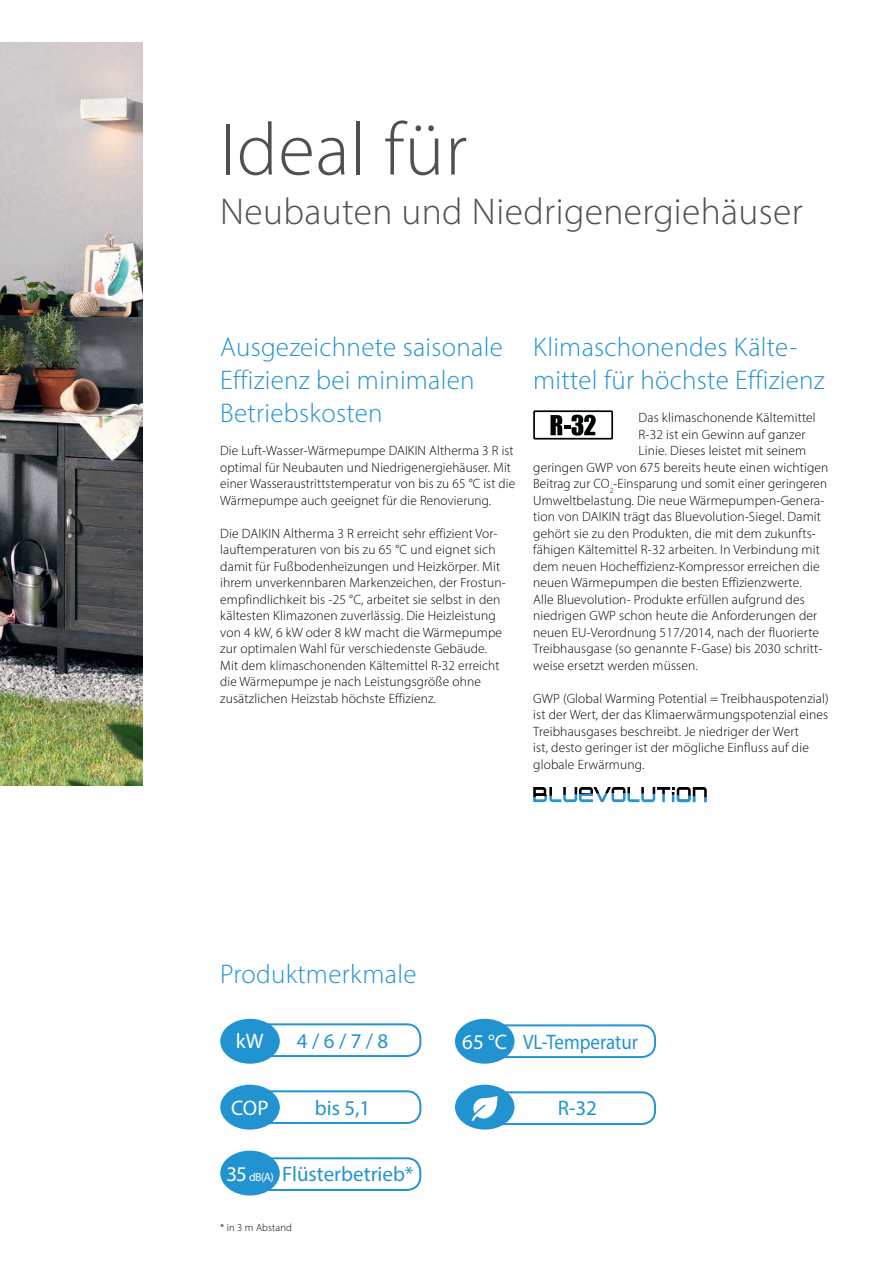
<style>
.page{position:relative;width:893px;height:1263px;background:#fff}
.page>*{position:absolute;margin:0;border:0;box-sizing:border-box;transform-origin:0 0}
.t1{font:300 75px "Myriad Pro";letter-spacing:.01em;color:#4e5051}
.t2{font:300 37.5px "Myriad Pro";letter-spacing:.01em;color:#4e5051}
.t3{font:300 27px/33px "Myriad Pro";letter-spacing:.01em;color:#2293d1}
.t4{font:21px "Myriad Pro";color:#2293d1}
.t5{font:21px "Myriad Pro";color:#2293d1;scale:.9 1}
.t6{font:21px "Myriad Pro";color:#fff}
.t7{font:300 13.5px/16.5px "Myriad Pro";letter-spacing:.01em;color:#000303}
.t8{font:11.85px "Myriad Pro";color:#fff}
.t9{font:300 10.5px "Myriad Pro";letter-spacing:.01em;color:#000303}
.s1{font-size:21px}
.s2{color:#fff}
</style>
<div class="page">
<img style="left:0;top:43px;width:142px;height:742px">
<svg style="left:533px;top:787px;width:174px;height:15px"></svg>
<div style="left:533px;top:410px;width:80px;height:30px;border:2px solid #000303"></div>
<svg style="left:550px;top:415px;width:46px;height:21px"></svg>
<div style="left:225px;top:1090px;width:196px;height:34px;border:2px solid #2293d1;border-radius:13px"></div>
<div style="left:225px;top:1157px;width:196px;height:34px;border:2px solid #2293d1;border-radius:13px"></div>
<div style="left:220px;top:1085px;width:60px;height:44px;background:#2293d1;border-radius:50%"></div>
<div style="left:220px;top:1150px;width:60px;height:45px;background:#2293d1;border-radius:50%"></div>
<div style="left:225px;top:1023px;width:196px;height:34px;border:2px solid #2293d1;border-radius:13px"></div>
<div style="left:220px;top:1019px;width:60px;height:45px;background:#2293d1;border-radius:50%"></div>
<div style="left:460px;top:1091px;width:196px;height:34px;border:2px solid #2293d1;border-radius:13px"></div>
<div style="left:455px;top:1085px;width:59px;height:44px;background:#2293d1;border-radius:50%"></div>
<svg style="left:472px;top:1096px;width:25px;height:25px"></svg>
<div style="left:460px;top:1024px;width:196px;height:34px;border:2px solid #2293d1;border-radius:13px"></div>
<div style="left:455px;top:1019px;width:59px;height:45px;background:#2293d1;border-radius:50%"></div>
<h1 class="t1" style="left:220px;top:121px;width:248px">Ideal für</h1>
<h2 class="t2" style="left:220px;top:197px;width:584px">Neubauten und Niedrigenergiehäuser</h2>
<h3 class="t3" style="left:220px;top:332px;width:284px">Ausgezeichnete saisonale<br>Effizienz bei minimalen<br>Betriebskosten</h3>
<p class="t7" style="left:220px;top:443px;width:296px">Die Luft-Wasser-Wärmepumpe DAIKIN Altherma 3 R ist optimal für Neubauten und Niedrig energiehäuser. Mit einer Wasseraustrittstemperatur von bis zu 65 °C ist die Wärmepumpe auch geeignet für die Renovierung.</p>
<p class="t7" style="left:220px;top:526px;width:287px">Die DAIKIN Altherma 3 R erreicht sehr effizient Vor&shy;lauftemperaturen von bis zu 65 °C und eignet sich damit für Fußbodenheizungen und Heizkörper. Mit ihrem unverkennbaren Markenzeichen, der Frostun&shy;empfindlichkeit bis -25 °C, arbeitet sie selbst in den kältesten Klimazonen zuverlässig. Die Heizleistung von 4 kW, 6 kW oder 8 kW macht die Wärmepumpe zur optimalen Wahl für verschiedenste Gebäude.<br>Mit dem klimaschonenden Kältemittel R-32 erreicht die Wärmepumpe je nach Leistungsgröße ohne zusätzlichen Heizstab höchste Effizienz.</p>
<h3 class="t3" style="left:533px;top:332px;width:293px">Klimaschonendes Kälte&shy;mittel für höchste Effizienz</h3>
<p class="t7" style="left:639px;top:410px;width:179px">Das klimaschonende Kältemittel</p>
<p class="t7" style="left:639px;top:427px;width:168px">R-32 ist ein Gewinn auf ganzer</p>
<p class="t7" style="left:639px;top:443px;width:169px">Linie. Dieses leistet mit seinem</p>
<p class="t7" style="left:533px;top:460px;width:297px">geringen GWP von 675 bereits heute einen wichtigen</p>
<p class="t7" style="left:533px;top:476px;width:295px">Beitrag zur CO<sub>2</sub>-Einsparung und somit einer geringeren</p>
<p class="t7" style="left:533px;top:493px;width:293px">Umweltbelastung. Die neue Wärmepumpen-Genera-</p>
<p class="t7" style="left:533px;top:509px;width:289px">tion von DAIKIN trägt das Bluevolution-Siegel. Damit</p>
<p class="t7" style="left:533px;top:526px;width:284px">gehört sie zu den Produkten, die mit dem zukunfts-</p>
<p class="t7" style="left:533px;top:542px;width:288px">fähigen Kältemittel R-32 arbeiten. In Verbindung mit</p>
<p class="t7" style="left:533px;top:559px;width:288px">dem neuen Hocheffizienz-Kompressor erreichen die</p>
<p class="t7" style="left:533px;top:575px;width:270px">neuen Wärmepumpen die besten Effizienzwerte.</p>
<p class="t7" style="left:533px;top:592px;width:273px">Alle Bluevolution- Produkte erfüllen aufgrund des</p>
<p class="t7" style="left:533px;top:608px;width:285px">niedrigen GWP schon heute die Anforderungen der</p>
<p class="t7" style="left:533px;top:625px;width:287px">neuen EU-Verordnung 517/2014, nach der fluorierte</p>
<p class="t7" style="left:533px;top:641px;width:291px">Treibhausgase (so genannte F-Gase) bis 2030 schritt-</p>
<p class="t7" style="left:533px;top:658px;width:166px">weise ersetzt werden müssen.</p>
<p class="t7" style="left:533px;top:691px;width:297px">GWP (Global Warming Potential = Treibhauspotenzial) ist der Wert, der das Klimaerwärmungspotenzial eines Treibhausgases beschreibt. Je niedriger der Wert<br>ist, desto geringer ist der mögliche Einfluss auf die globale Erwärmung.</p>
<h3 class="t3" style="left:220px;top:959px;width:198px">Produktmerkmale</h3>
<h3 class="t6" style="left:236px;top:1033px;width:29px">kW</h3>
<h3 class="t4" style="left:297px;top:1033px;width:93px">4 / 6 / 7 / 8</h3>
<h3 class="t6" style="left:231px;top:1100px;width:39px">COP</h3>
<h3 class="t4" style="left:315px;top:1100px;width:57px">bis 5,1</h3>
<p class="t8" style="left:226px;top:1173px;width:49px"><span class="s1">35</span> dB(A)</p>
<h3 class="t4" style="left:282px;top:1166px;width:133px">Flüsterbetrieb*</h3>
<p class="t9" style="left:220px;top:1223px;width:73px">* in 3 m Abstand</p>
<h3 class="t5" style="left:462px;top:1034px;width:197px"><span class="s2">65 °C</span> VL-Temperatur</h3>
<h3 class="t4" style="left:558px;top:1100px;width:41px">R-32</h3>
</div>
